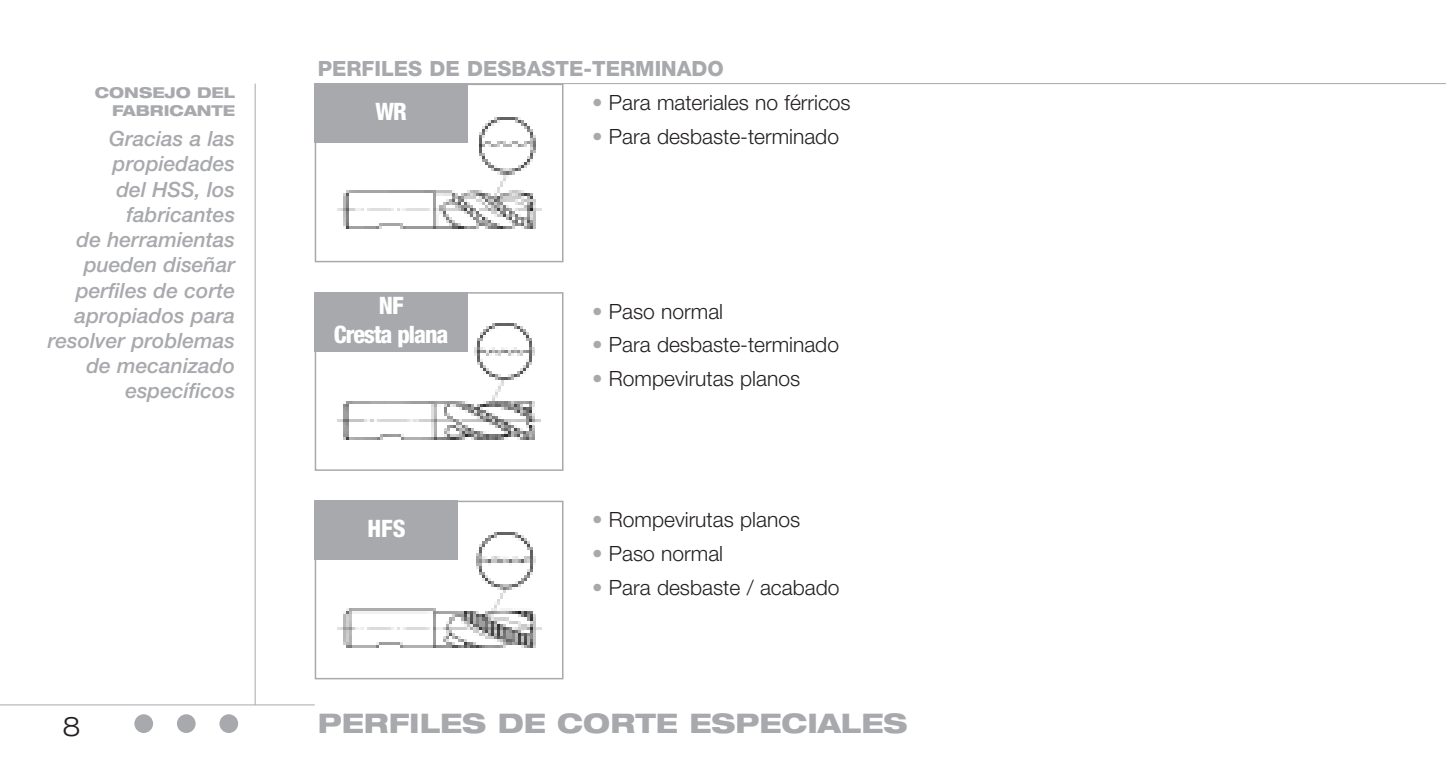
<style>
.page{position:relative;width:1446px;height:766px;background:#fff}
.page>*{position:absolute;margin:0;border:0;box-sizing:border-box;transform-origin:0 0}
.t1{font:800 expanded 27px "Helvetica Neue";color:#a8a9ad}
.t2{font:300 expanded 27px "Helvetica Neue";color:#231f20}
.t3{font:800 condensed 24px/28.8px "Helvetica Neue";letter-spacing:-.04em;color:#fff;text-align:center}
.t4{font:300 21px "Helvetica Neue";color:#231f20}
.t5{font:italic 500 21px/25.2px "Helvetica Neue";color:#a8a9ad;text-align:right}
.t6{font:800 21px "Helvetica Neue";color:#a8a9ad}
.t7{font:800 expanded 15px/18px "Helvetica Neue";color:#a8a9ad;text-align:right}
.s1{font-weight:500;color:#a8a9ad}
</style>
<div class="page">
<div style="left:219px;top:714px;width:19px;height:18px;background:#a8a9ad;border-radius:50%"></div>
<div style="left:177px;top:714px;width:19px;height:18px;background:#a8a9ad;border-radius:50%"></div>
<div style="left:134px;top:714px;width:19px;height:18px;background:#a8a9ad;border-radius:50%"></div>
<hr style="left:0;top:704px;width:315px;height:1px;background:#a8a9ad">
<hr style="left:255px;top:84px;width:1px;height:620px;background:#a8a9ad">
<img style="left:337px;top:118px;width:204px;height:110px">
<div style="left:315px;top:84px;width:248px;height:178px;border:2px solid #a8a9ad"></div>
<img style="left:338px;top:323px;width:202px;height:116px">
<div style="left:315px;top:292px;width:248px;height:178px;border:2px solid #a8a9ad"></div>
<img style="left:337px;top:533px;width:204px;height:114px">
<div style="left:315px;top:500px;width:248px;height:179px;border:2px solid #a8a9ad"></div>
<hr style="left:315px;top:83px;width:1131px;height:1px;background:#a8a9ad">
<div style="left:315px;top:84px;width:153px;height:59px;background:#a8a9ad"></div>
<div style="left:315px;top:292px;width:153px;height:59px;background:#a8a9ad"></div>
<div style="left:315px;top:500px;width:143px;height:60px;background:#a8a9ad"></div>
<p class="t7" style="left:95px;top:84px;width:142px">CONSEJO DEL<br>FABRICANTE</p>
<p class="t5" style="left:48px;top:128px;width:189px">Gracias a las propiedades<br>del HSS, los fabricantes<br>de herramientas pueden diseñar perfiles de corte apropiados para resolver problemas de mecanizado específicos</p>
<p class="t2" style="left:63px;top:716px;width:20px">8</p>
<p class="t6" style="left:318px;top:61px;width:408px">PERFILES DE DESBASTE-TERMINADO</p>
<p class="t3" style="left:375px;top:99px;width:33px">WR</p>
<p class="t4" style="left:592px;top:95px;width:260px"><span class="s1">•</span> Para materiales no férricos</p>
<p class="t4" style="left:592px;top:129px;width:248px"><span class="s1">•</span> Para desbaste-terminado</p>
<p class="t3" style="left:334px;top:293px;width:116px">NF<br>Cresta plana</p>
<p class="t3" style="left:367px;top:516px;width:40px">HFS</p>
<p class="t4" style="left:592px;top:303px;width:133px"><span class="s1">•</span> Paso normal</p>
<p class="t4" style="left:592px;top:337px;width:248px"><span class="s1">•</span> Para desbaste-terminado</p>
<p class="t4" style="left:592px;top:371px;width:210px"><span class="s1">•</span> Rompevirutas planos</p>
<p class="t4" style="left:592px;top:512px;width:210px"><span class="s1">•</span> Rompevirutas planos</p>
<p class="t4" style="left:592px;top:545px;width:133px"><span class="s1">•</span> Paso normal</p>
<p class="t4" style="left:592px;top:579px;width:249px"><span class="s1">•</span> Para desbaste / acabado</p>
<p class="t1" style="left:318px;top:712px;width:591px">PERFILES DE CORTE ESPECIALES</p>
</div>
